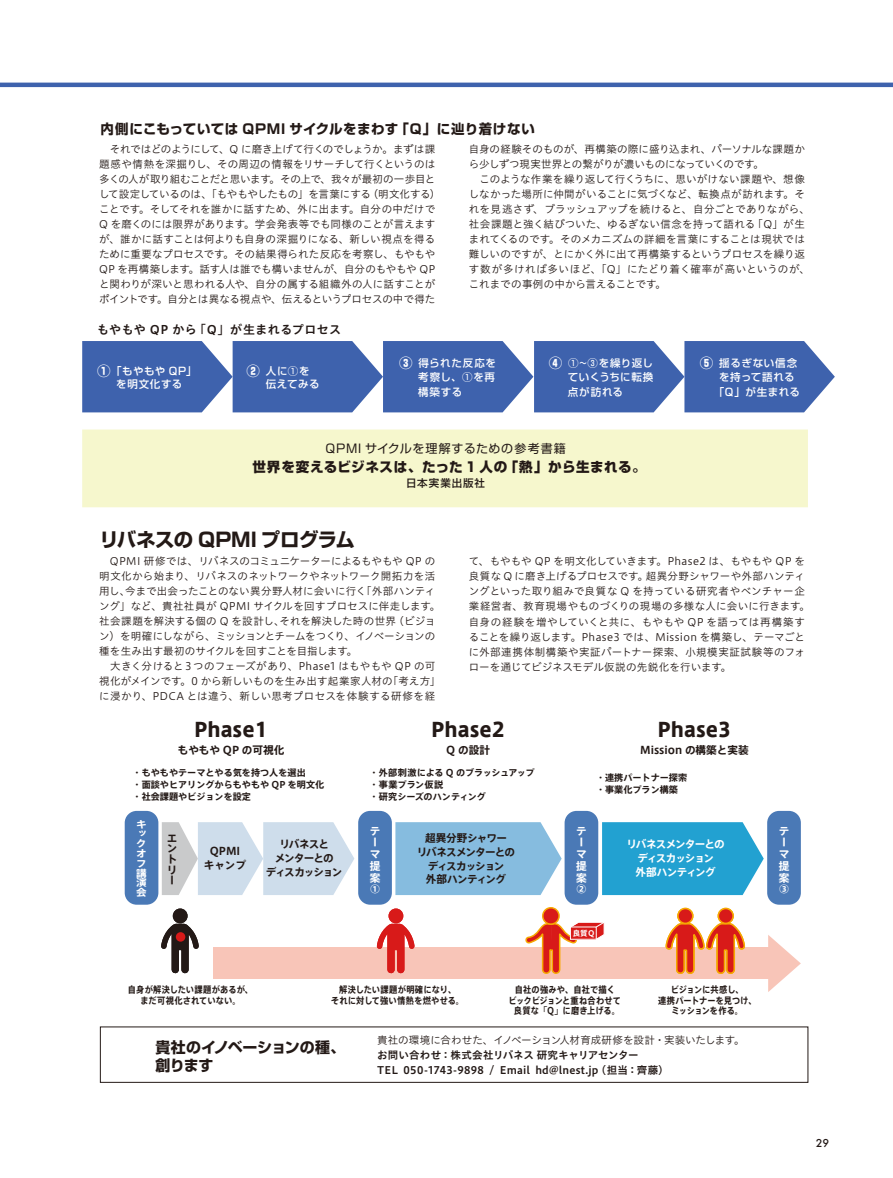
<style>
.page{position:relative;width:893px;height:1178px;background:#fff}
.page>*{position:absolute;margin:0;border:0;box-sizing:border-box;transform-origin:0 0}
.t1{font:800 19.8px "Axis Std";color:#231916}
.t2{font:700 19.5px "Shin Go Pro";letter-spacing:-.025em;color:#231916}
.t3{font:700 15px/18px "Shin Go Pro";letter-spacing:-.025em;color:#231916}
.t4{font:700 13.5px "Shin Go Pro";letter-spacing:.035em;color:#231916}
.t5{font:800 13.5px "Shin Go Pro";letter-spacing:.04em;color:#231916}
.t6{font:12px "Hiragino UD Sans Std W6";letter-spacing:.04em;color:#231916}
.t7{font:12px "Shin Go Pro";letter-spacing:.07em;color:#231916}
.t8{font:500 12px "Futura";color:#231916}
.t9{font:700 10.65px/11.9px "Axis Std";letter-spacing:-.09em;color:#fff}
.t10{font:700 10.65px/13.6px "Axis Std";letter-spacing:-.085em;color:#231916;text-align:center}
.t11{font:700 10.65px/13.6px "Axis Std";color:#231916;text-align:center}
.t12{font:700 10.65px/13.6px "Axis Std";letter-spacing:-.095em;color:#231916;text-align:center}
.t13{font:700 10.65px/10.6px "Axis Std";letter-spacing:-.045em;color:#231916;text-align:justify}
.t14{font:10.5px/15px "Hiragino UD Sans Std W3";letter-spacing:.005em;color:#231916}
.t15{font:10.5px/15px "Hiragino UD Sans Std W3";letter-spacing:.025em;color:#231916}
.t16{font:500 10.5px/13.5px "Shin Go Pro";letter-spacing:.055em;color:#fff}
.t17{font:10.5px/15px "Hiragino UD Sans Std W6";letter-spacing:.01em;color:#231916}
.t18{font:500 10.5px/13.5px "Shin Go Pro";letter-spacing:.03em;color:#fff;text-align:right}
.t19{font:500 10.5px "Shin Go Pro";letter-spacing:.09em;color:#231916}
.t20{font:700 9.75px/9.8px "Axis Std";color:#fff;scale:1.09 1}
.t21{font:700 9.15px/12.1px "Axis Std";color:#231916}
.t22{font:700 9.15px/10.6px "Axis Std";letter-spacing:.02em;color:#231916;text-align:center;scale:.9 1}
.t23{font:700 9.15px/10.6px "Axis Std";letter-spacing:.03em;color:#231916;text-align:center;scale:.9 1}
.t24{font:700 9.15px/10.6px "Axis Std";color:#231916;text-align:center;scale:.9 1}
.t25{font:700 9.15px/10.6px "Axis Std";letter-spacing:.025em;color:#231916;text-align:center;scale:.9 1}
.t26{font:700 7.5px "Axis Std";color:#fff}
.s1{font-weight:800;font-size:13.5px}
</style>
<div class="page">
<svg style="left:82px;top:341px;width:753px;height:71px;background:#5172b5"></svg>
<div style="left:82px;top:429px;width:726px;height:78px;background:#f6f7cd"></div>
<div style="left:125px;top:811px;width:33px;height:94px;background:#4a79b6;border-radius:12px"></div>
<div style="left:358px;top:811px;width:34px;height:94px;background:#4a79b6;border-radius:12px"></div>
<div style="left:565px;top:811px;width:33px;height:94px;background:#4a79b6;border-radius:12px"></div>
<div style="left:767px;top:811px;width:34px;height:94px;background:#4a79b6;border-radius:12px"></div>
<svg style="left:162px;top:822px;width:192px;height:73px;background:#d4dfe9"></svg>
<svg style="left:395px;top:822px;width:167px;height:73px;background:#8ec0e1"></svg>
<svg style="left:602px;top:822px;width:162px;height:73px;background:#30a7d4"></svg>
<svg style="left:161px;top:909px;width:38px;height:65px"></svg>
<div style="left:173px;top:908px;width:15px;height:15px;background:#231916;border-radius:50%"></div>
<div style="left:176px;top:932px;width:9px;height:10px;background:#d81a19;border-radius:50%"></div>
<div style="left:213px;top:947px;width:566px;height:32px;background:#f8c5b8"></div>
<svg style="left:768px;top:935px;width:33px;height:57px"></svg>
<svg style="left:377px;top:909px;width:38px;height:65px"></svg>
<div style="left:389px;top:908px;width:14px;height:15px;background:#d81a19;border-radius:50%"></div>
<svg style="left:665px;top:907px;width:81px;height:67px"></svg>
<div style="left:718px;top:908px;width:15px;height:15px;background:#d81a19;border-radius:50%"></div>
<div style="left:718px;top:908px;width:16px;height:16px;border:2px solid #f6a802;border-radius:50%"></div>
<svg style="left:525px;top:907px;width:79px;height:67px"></svg>
<hr style="left:0;top:83px;width:893px;height:4px;background:#3e62ad">
<div style="left:100px;top:1026px;width:708px;height:57px;border:1px solid #231916"></div>
<p class="t4" style="left:101px;top:118px;width:436px">内側にこもっていては QPMI サイクルをまわす「Q」に辿り着けない</p>
<p class="t14" style="left:99px;top:141px;width:343px">　それではどのようにして、Q に磨き上げて行くのでしょうか。まずは課題感や情熱を深掘りし、その周辺の情報をリサーチして行くというのは多くの人が取り組むことだと思います。その上で、我々が最初の一歩目として設定しているのは、「もやもやしたもの」を言葉にする（明文化する）ことです。そしてそれを誰かに話すため、外に出ます。自分の中だけでQ を磨くのには限界があります。学会発表等でも同様のことが言えますが、誰かに話すことは何よりも自身の深掘りになる、新しい視点を得るために重要なプロセスです。その結果得られた反応を考察し、もやもやQP を再構築します。話す人は誰でも構いませんが、自分のもやもや QPと関わりが深いと思われる人や、自分の属する組織外の人に話すことがポイントです。自分とは異なる視点や、伝えるというプロセスの中で得た</p>
<p class="t14" style="left:469px;top:141px;width:343px">自身の経験そのものが、再構築の際に盛り込まれ、パーソナルな課題から少しずつ現実世界との繋がりが濃いものになっていくのです。<br>　このような作業を繰り返して行くうちに、思いがけない課題や、想像しなかった場所に仲間がいることに気づくなど、転換点が訪れます。それを見逃さず、ブラッシュアップを続けると、自分ごとでありながら、社会課題と強く結びついた、ゆるぎない信念を持って語れる「Q」が生まれてくるのです。そのメカニズムの詳細を言葉にすることは現状では難しいのですが、とにかく外に出て再構築するというプロセスを繰り返す数が多ければ多いほど、「Q」にたどり着く確率が高いというのが、これまでの事例の中から言えることです。</p>
<p class="t6" style="left:97px;top:320px;width:245px">もやもや QP から「Q」が生まれるプロセス</p>
<p class="t16" style="left:97px;top:363px;width:101px"><span class="s1">①</span> 「もやもや QP」　 を明文化する</p>
<p class="t16" style="left:247px;top:363px;width:75px"><span class="s1">②</span> 人に①を　 伝えてみる</p>
<p class="t16" style="left:399px;top:355px;width:98px;text-align:right"><span class="s1">③</span> 得られた反応を考察し、①を再</p>
<p class="t16" style="left:418px;top:384px;width:46px">構築する</p>
<p class="t18" style="left:549px;top:355px;width:106px"><span class="s1">④</span> ①〜③を繰り返していくうちに転換</p>
<p class="t16" style="left:568px;top:384px;width:57px">点が訪れる</p>
<p class="t7" style="left:325px;top:438px;width:242px">QPMI サイクルを理解するための参考書籍</p>
<p class="t5" style="left:252px;top:456px;width:394px">世界を変えるビジネスは、たった 1 人の「熱」から生まれる。</p>
<p class="t19" style="left:406px;top:475px;width:80px">日本実業出版社</p>
<h2 class="t2" style="left:100px;top:524px;width:257px">リバネスの QPMI プログラム</h2>
<p class="t16" style="left:700px;top:355px;width:99px;text-align:right"><span class="s1">⑤</span> 揺るぎない信念を持って語れる</p>
<p class="t16" style="left:714px;top:384px;width:88px">「Q」が生まれる</p>
<p class="t14" style="left:99px;top:553px;width:343px">　QPMI 研修では、リバネスのコミュニケーターによるもやもや QP の明文化から始まり、リバネスのネットワークやネットワーク開拓力を活用し、今まで出会ったことのない異分野人材に会いに行く「外部ハンティング」など、貴社社員が QPMI サイクルを回すプロセスに伴走します。社会課題を解決する個の Q を設計し、それを解決した時の世界（ビジョン）を明確にしながら、ミッションとチームをつくり、イノベーションの種を生み出す最初のサイクルを回すことを目指します。<br>　大きく分けると３つのフェーズがあり、Phase1 はもやもや QP の可視化がメインです。0 から新しいものを生み出す起業家人材の「考え方」に浸かり、PDCA とは違う、新しい思考プロセスを体験する研修を経</p>
<p class="t15" style="left:469px;top:553px;width:343px">て、もやもや QP を明文化していきます。Phase2 は、もやもや QP を良質な Q に磨き上げるプロセスです。超異分野シャワーや外部ハンティングといった取り組みで良質な Q を持っている研究者やベンチャー企業経営者、教育現場やものづくりの現場の多様な人に会いに行きます。自身の経験を増やしていくと共に、もやもや QP を語っては再構築することを繰り返します。Phase3 では、Mission を構築し、テーマごとに外部連携体制構築や実証パートナー探索、小規模実証試験等のフォローを通じてビジネスモデル仮説の先鋭化を行います。</p>
<h1 class="t1" style="left:194px;top:714px;width:76px">Phase1</h1>
<p class="t11" style="left:178px;top:742px;width:108px">もやもや QP の可視化</p>
<h1 class="t1" style="left:431px;top:714px;width:76px">Phase2</h1>
<p class="t13" style="left:446px;top:743px;width:45px">Q の設計</p>
<h1 class="t1" style="left:657px;top:714px;width:76px">Phase3</h1>
<p class="t11" style="left:640px;top:742px;width:110px">Mission の構築と実装</p>
<p class="t21" style="left:133px;top:766px;width:193px">・もやもやテーマとやる気を持つ人を選出<br>・面談やヒアリングからもやもや QP を明文化・社会課題やビジョンを設定</p>
<p class="t21" style="left:370px;top:766px;width:166px">・外部刺激による Q のブラッシュアップ・事業プラン仮説<br>・研究シーズのハンティング</p>
<p class="t21" style="left:596px;top:771px;width:93px">・連携パートナー探索・事業化プラン構築</p>
<p class="t20" style="left:136px;top:818px;width:11px">キックオフ講演会</p>
<p class="t9" style="left:370px;top:824px;width:12px">テーマ提案<br>①</p>
<p class="t9" style="left:576px;top:824px;width:12px">テーマ提案<br>②</p>
<p class="t9" style="left:779px;top:824px;width:12px">テーマ提案<br>③</p>
<p class="t12" style="left:266px;top:837px;width:78px">リバネスと<br>メンターとの<br>ディスカッション</p>
<p class="t10" style="left:417px;top:831px;width:100px">超異分野シャワー<br>リバネスメンターとのディスカッション<br>外部ハンティング</p>
<p class="t9" style="left:627px;top:837px;width:100px;line-height:13.6px;text-align:center">リバネスメンターとのディスカッション<br>外部ハンティング</p>
<p class="t13" style="left:167px;top:832px;width:11px">エントリー</p>
<p class="t11" style="left:204px;top:843px;width:44px">QPMIキャンプ</p>
<p class="t25" style="left:128px;top:984px;width:141px">自身が解決したい課題があるが、まだ可視化されていない。</p>
<p class="t23" style="left:331px;top:984px;width:149px">解決したい課題が明確になり、<br>それに対して強い情熱を燃やせる。</p>
<p class="t26" style="left:573px;top:927px;width:23px">良質Q</p>
<p class="t22" style="left:508px;top:984px;width:127px">自社の強みや、自社で描く<br>ビックビジョンと重ね合わせて良質な「Q」に磨き上げる。</p>
<p class="t24" style="left:658px;top:984px;width:111px">ビジョンに共感し、<br>連携パートナーを見つけ、ミッションを作る。</p>
<h3 class="t3" style="left:155px;top:1036px;width:191px">貴社のイノベーションの種、創ります</h3>
<p class="t14" style="left:377px;top:1031px;width:369px">貴社の環境に合わせた、イノベーション人材育成研修を設計・実装いたします。</p>
<p class="t17" style="left:377px;top:1046px;width:293px">お問い合わせ：株式会社リバネス 研究キャリアセンター<br>TEL 050-1743-9898 / Email hd@lnest.jp（担当：齊藤）</p>
<p class="t8" style="left:816px;top:1134px;width:15px">29</p>
</div>
